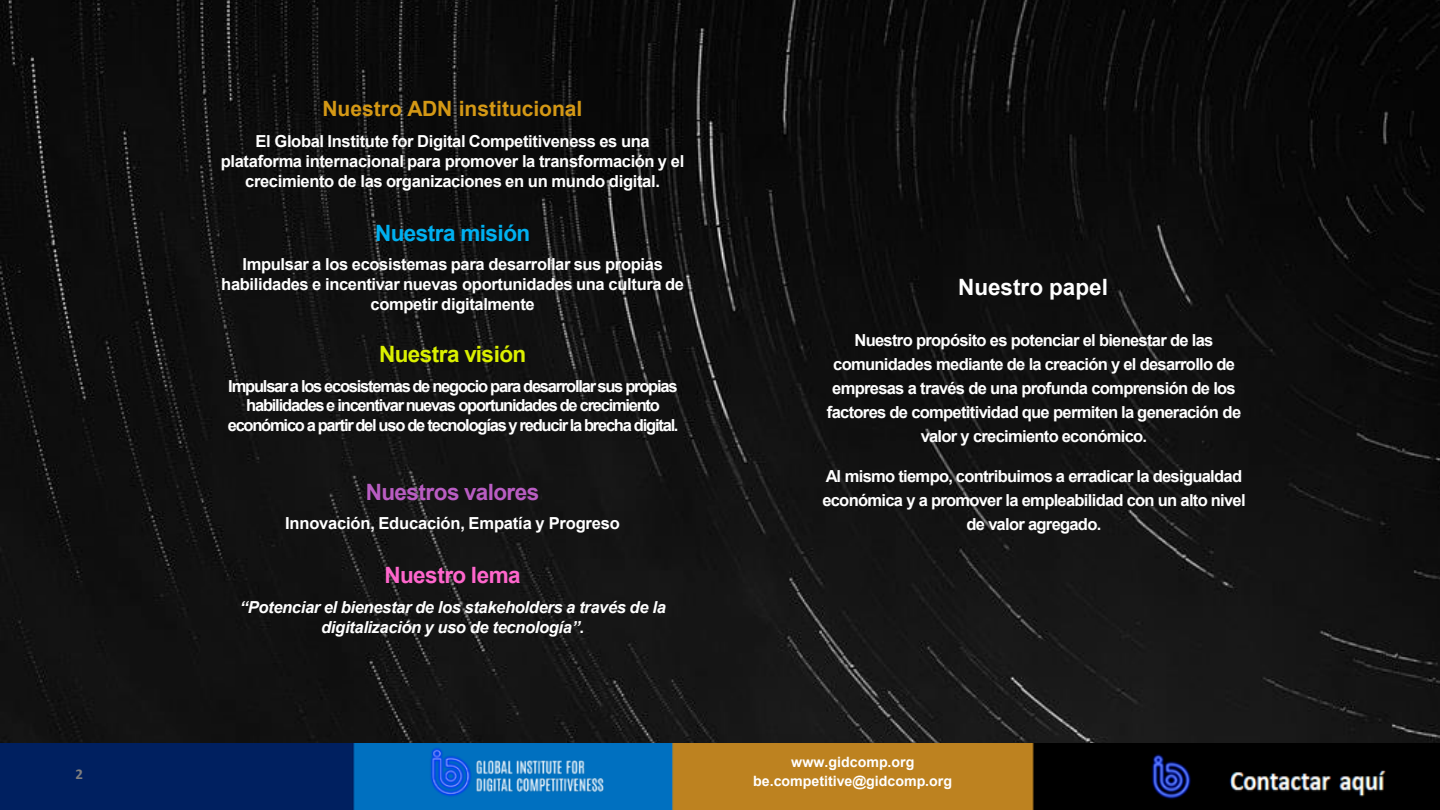
<style>
.page{position:relative;width:1440px;height:810px;background:#fff}
.page>*{position:absolute;margin:0;border:0;box-sizing:border-box;transform-origin:0 0}
.t1{font:700 22.5px "Arial";letter-spacing:-.02em;color:#b95dc3}
.t2{font:700 22.5px "Arial";letter-spacing:-.02em;color:#00b0f0}
.t3{font:700 22.5px "Arial";letter-spacing:-.02em;color:#dbf000}
.t4{font:700 22.5px "Arial";color:#fff}
.t5{font:700 22.5px "Arial";letter-spacing:-.02em;color:#f6c}
.t6{font:700 21px "Arial";color:#d49815}
.t7{font:700 16.65px "Arial";letter-spacing:-.04em;color:#fff}
.t8{font:700 16.5px/24px "Arial";letter-spacing:-.04em;color:#fff;text-align:center}
.t9{font:700 16.5px/19.8px "Arial";letter-spacing:-.08em;color:#fff;text-align:center}
.t10{font:italic 700 16.5px/19.8px "Arial";letter-spacing:-.025em;color:#fff;text-align:center}
.t11{font:700 16.5px "Arial";letter-spacing:-.015em;color:#fff}
.t12{font:700 15px "Calibri";color:#7e7e7e}
.t13{font:700 14.25px/19.6px "Arial";color:#fff;text-align:center}
.s1{font-style:normal}
</style>
<div class="page">
<img style="left:1px;top:1px;width:1439px;height:742px">
<img style="left:1px;top:743px;width:1439px;height:67px">
<img style="left:423px;top:743px;width:189px;height:67px">
<img style="left:1147px;top:749px;width:244px;height:52px">
<p class="t12" style="left:76px;top:763px;width:9px">2</p>
<p class="t6" style="left:322px;top:94px;width:261px">Nuestro ADN institucional</p>
<p class="t8" style="left:221px;top:132px;width:465px;line-height:19.8px">El Global Institute for Digital Competitiveness es una plataforma internacional para promover la transformación y el</p>
<p class="t7" style="left:245px;top:169px;width:416px">crecimiento de las organizaciones en un mundo digital.</p>
<h1 class="t2" style="left:375px;top:217px;width:157px">Nuestra misión</h1>
<p class="t8" style="left:221px;top:255px;width:464px;line-height:19.8px">Impulsar a los ecosistemas para desarrollar sus propias habilidades e incentivar nuevas oportunidades una cultura de competir digitalmente</p>
<h1 class="t3" style="left:379px;top:338px;width:149px">Nuestra visión</h1>
<p class="t9" style="left:228px;top:376px;width:452px">Impulsar a los ecosistemas de negocio para desarrollar sus propias habilidades e incentivar nuevas oportunidades de crecimiento económico a partir del uso de tecnologías y reducir la brecha digital.</p>
<h1 class="t1" style="left:366px;top:476px;width:175px">Nuestros valores</h1>
<p class="t11" style="left:285px;top:512px;width:336px">Innovación, Educación, Empatía y Progreso</p>
<h1 class="t5" style="left:384px;top:559px;width:138px">Nuestro lema</h1>
<p class="t10" style="left:240px;top:598px;width:428px">“Potenciar el bienestar de los stakeholders a través de la digitalización y uso de tecnología”<span class="s1">.</span></p>
<h1 class="t4" style="left:958px;top:271px;width:151px">Nuestro papel</h1>
<p class="t8" style="left:832px;top:328px;width:405px">Nuestro propósito es potenciar el bienestar de las comunidades mediante de la creación y el desarrollo de empresas a través de una profunda comprensión de los</p>
<p class="t7" style="left:827px;top:400px;width:416px">factores de competitividad que permiten la generación de</p>
<p class="t8" style="left:921px;top:424px;width:228px">valor y crecimiento económico.</p>
<p class="t8" style="left:822px;top:464px;width:425px">Al mismo tiempo, contribuimos a erradicar la desigualdad económica y a promover la empleabilidad con un alto nivel de valor agregado.</p>
<p class="t13" style="left:753px;top:752px;width:200px">www.gidcomp.org be.competitive@gidcomp.org</p>
</div>
